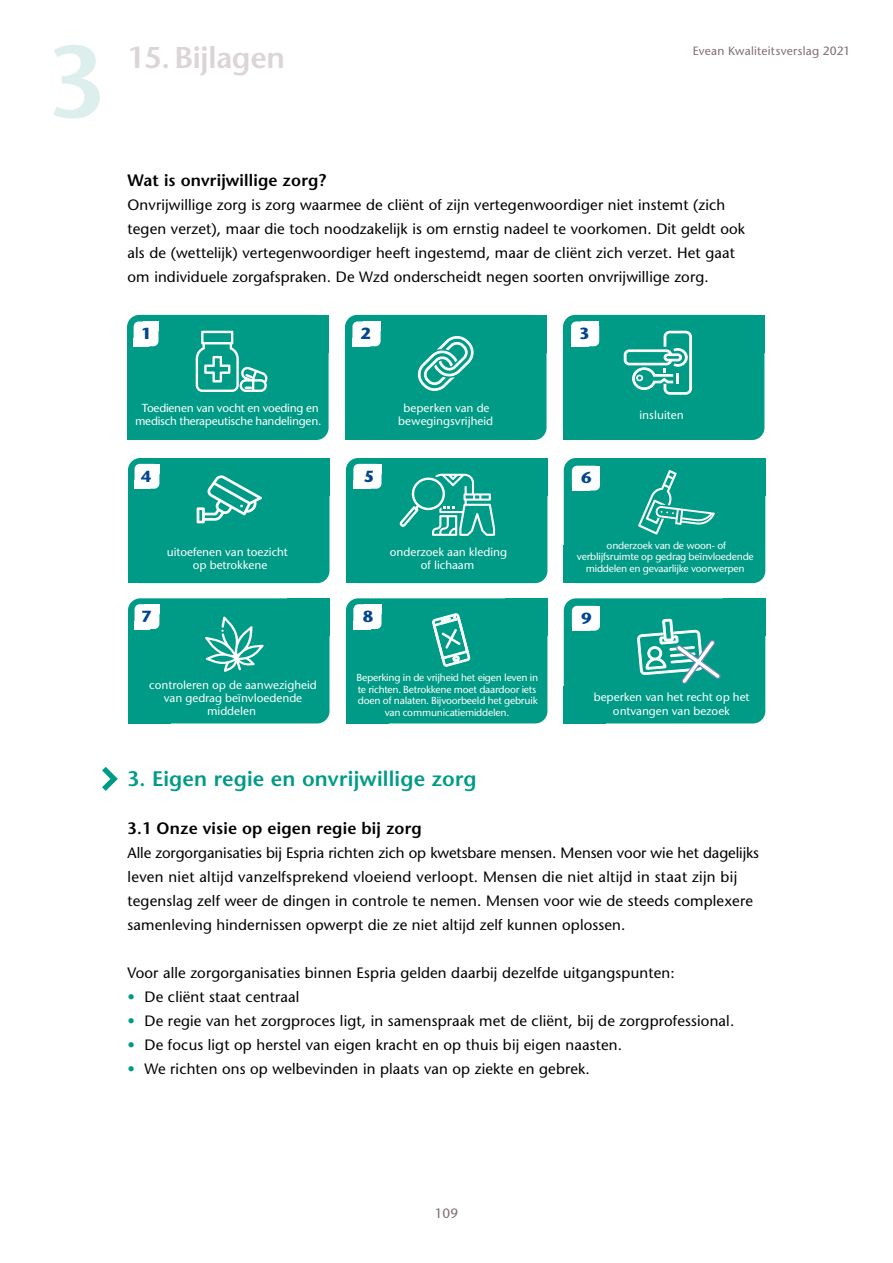
<style>
.page{position:relative;width:893px;height:1263px;background:#fff}
.page>*{position:absolute;margin:0;border:0;box-sizing:border-box;transform-origin:0 0}
.t1{font:600 102px "Stone Sans";color:#ddefec}
.t2{font:600 30px "Stone Sans";letter-spacing:-.01em;color:#dcd5d8}
.t3{font:600 21px "Stone Sans";letter-spacing:.01em;color:#009b87}
.t4{font:600 16.5px "Stone Sans";letter-spacing:.01em;color:#000}
.t5{font:700 16.05px "ITC Stone Sans";color:#014593}
.t6{font:15px/24px "Stone Sans";letter-spacing:.01em;color:#000}
.t7{font:13.5px "Stone Sans";color:#816c75}
.t8{font:12px "Stone Sans";letter-spacing:.02em;color:#816c75}
.t9{font:500 11.55px/13px "ITC Stone Sans";color:#fff;text-align:center}
.t10{font:500 11.55px/13px "ITC Stone Sans";letter-spacing:-.02em;color:#fff;text-align:center}
.t11{font:500 10.2px/11.4px "ITC Stone Sans";letter-spacing:-.02em;color:#fff;text-align:center}
.s1{color:#009b87}
</style>
<div class="page">
<svg style="left:102px;top:767px;width:16px;height:24px"></svg>
<div style="left:127px;top:315px;width:202px;height:125px;background:#009b87;border-radius:12px"></div>
<div style="left:286px;top:315px;width:43px;height:38px;background:#009b87"></div>
<div style="left:127px;top:402px;width:42px;height:38px;background:#009b87"></div>
<div style="left:134px;top:338px;width:15px;height:8px;background:#fff"></div>
<div style="left:143px;top:321px;width:15px;height:10px;background:#fff"></div>
<div style="left:134px;top:321px;width:24px;height:25px;background:#fff;border-radius:5px"></div>
<svg style="left:196px;top:331px;width:72px;height:61px"></svg>
<div style="left:345px;top:315px;width:201px;height:125px;background:#009b87;border-radius:12px"></div>
<div style="left:504px;top:315px;width:42px;height:38px;background:#009b87"></div>
<div style="left:345px;top:402px;width:42px;height:38px;background:#009b87"></div>
<div style="left:352px;top:338px;width:18px;height:8px;background:#fff"></div>
<div style="left:363px;top:321px;width:18px;height:10px;background:#fff"></div>
<div style="left:352px;top:321px;width:29px;height:25px;background:#fff;border-radius:5px"></div>
<svg style="left:417px;top:336px;width:57px;height:55px"></svg>
<div style="left:563px;top:315px;width:201px;height:125px;background:#009b87;border-radius:12px"></div>
<div style="left:722px;top:315px;width:42px;height:38px;background:#009b87"></div>
<div style="left:563px;top:402px;width:42px;height:38px;background:#009b87"></div>
<div style="left:571px;top:338px;width:18px;height:8px;background:#fff"></div>
<div style="left:581px;top:321px;width:18px;height:10px;background:#fff"></div>
<div style="left:571px;top:321px;width:28px;height:25px;background:#fff;border-radius:5px"></div>
<svg style="left:624px;top:331px;width:68px;height:64px"></svg>
<div style="left:128px;top:458px;width:201px;height:125px;background:#009b87;border-radius:12px"></div>
<div style="left:287px;top:458px;width:42px;height:38px;background:#009b87"></div>
<div style="left:128px;top:545px;width:42px;height:38px;background:#009b87"></div>
<div style="left:135px;top:481px;width:15px;height:8px;background:#fff"></div>
<div style="left:144px;top:464px;width:15px;height:9px;background:#fff"></div>
<div style="left:135px;top:464px;width:24px;height:25px;background:#fff;border-radius:5px"></div>
<svg style="left:197px;top:475px;width:65px;height:48px"></svg>
<div style="left:346px;top:458px;width:201px;height:125px;background:#009b87;border-radius:12px"></div>
<div style="left:505px;top:458px;width:42px;height:38px;background:#009b87"></div>
<div style="left:346px;top:545px;width:42px;height:38px;background:#009b87"></div>
<div style="left:353px;top:481px;width:18px;height:8px;background:#fff"></div>
<div style="left:364px;top:464px;width:17px;height:9px;background:#fff"></div>
<div style="left:353px;top:464px;width:28px;height:25px;background:#fff;border-radius:5px"></div>
<svg style="left:399px;top:474px;width:96px;height:62px"></svg>
<div style="left:564px;top:458px;width:201px;height:125px;background:#009b87;border-radius:12px"></div>
<div style="left:723px;top:458px;width:42px;height:38px;background:#009b87"></div>
<div style="left:564px;top:545px;width:42px;height:38px;background:#009b87"></div>
<div style="left:572px;top:482px;width:18px;height:8px;background:#fff"></div>
<div style="left:582px;top:466px;width:18px;height:9px;background:#fff"></div>
<div style="left:572px;top:466px;width:28px;height:24px;background:#fff;border-radius:5px"></div>
<svg style="left:638px;top:470px;width:77px;height:65px"></svg>
<div style="left:128px;top:598px;width:201px;height:125px;background:#009b87;border-radius:12px"></div>
<div style="left:287px;top:598px;width:42px;height:38px;background:#009b87"></div>
<div style="left:128px;top:685px;width:42px;height:38px;background:#009b87"></div>
<div style="left:135px;top:621px;width:15px;height:8px;background:#fff"></div>
<div style="left:144px;top:604px;width:15px;height:10px;background:#fff"></div>
<div style="left:135px;top:604px;width:24px;height:25px;background:#fff;border-radius:5px"></div>
<svg style="left:205px;top:616px;width:59px;height:56px"></svg>
<div style="left:346px;top:598px;width:201px;height:125px;background:#009b87;border-radius:12px"></div>
<div style="left:505px;top:598px;width:42px;height:38px;background:#009b87"></div>
<div style="left:346px;top:685px;width:42px;height:38px;background:#009b87"></div>
<div style="left:353px;top:621px;width:18px;height:8px;background:#fff"></div>
<div style="left:364px;top:604px;width:17px;height:10px;background:#fff"></div>
<div style="left:353px;top:604px;width:28px;height:25px;background:#fff;border-radius:5px"></div>
<svg style="left:432px;top:613px;width:38px;height:54px"></svg>
<div style="left:564px;top:598px;width:201px;height:125px;background:#009b87;border-radius:12px"></div>
<div style="left:723px;top:598px;width:42px;height:38px;background:#009b87"></div>
<div style="left:564px;top:685px;width:42px;height:38px;background:#009b87"></div>
<div style="left:572px;top:623px;width:18px;height:8px;background:#fff"></div>
<div style="left:582px;top:606px;width:18px;height:9px;background:#fff"></div>
<div style="left:572px;top:606px;width:28px;height:25px;background:#fff;border-radius:5px"></div>
<svg style="left:637px;top:618px;width:84px;height:66px"></svg>
<h1 class="t1" style="left:48px;top:20px;width:60px">3</h1>
<h2 class="t2" style="left:128px;top:40px;width:159px">15.Bijlagen</h2>
<p class="t8" style="left:693px;top:44px;width:159px">Evean Kwaliteitsverslag 2021</p>
<p class="t4" style="left:128px;top:170px;width:200px">Wat is onvrijwillige zorg?</p>
<p class="t6" style="left:128px;top:192px;width:619px">Onvrijwillige zorg is zorg waarmee de cliënt of zijn vertegenwoordiger niet instemt (zich tegen verzet), maar die toch noodzakelijk is om ernstig nadeel te voorkomen. Dit geldt ook als de (wettelijk) vertegenwoordiger heeft ingestemd, maar de cliënt zich verzet. Het gaat om individuele zorgafspraken. De Wzd onderscheidt negen soorten onvrijwillige zorg.</p>
<p class="t5" style="left:141px;top:323px;width:12px">1</p>
<p class="t5" style="left:360px;top:323px;width:12px">2</p>
<p class="t5" style="left:579px;top:323px;width:12px">3</p>
<p class="t10" style="left:135px;top:402px;width:188px">Toedienen van vocht en voeding en medisch therapeutische handelingen.</p>
<p class="t9" style="left:398px;top:402px;width:96px">beperken van de bewegingsvrijheid</p>
<p class="t9" style="left:639px;top:409px;width:46px">insluiten</p>
<p class="t5" style="left:141px;top:466px;width:12px">4</p>
<p class="t5" style="left:364px;top:466px;width:12px">5</p>
<p class="t5" style="left:581px;top:467px;width:12px">6</p>
<p class="t9" style="left:167px;top:545px;width:123px">uitoefenen van toezicht op betrokkene</p>
<p class="t9" style="left:390px;top:545px;width:119px">onderzoek aan kleding of lichaam</p>
<p class="t11" style="left:577px;top:540px;width:178px">onderzoek van de woon- of verblijfsruimte op gedrag beïnvloedende middelen en gevaarlijke voorwerpen</p>
<p class="t5" style="left:141px;top:606px;width:12px">7</p>
<p class="t5" style="left:363px;top:606px;width:12px">8</p>
<p class="t5" style="left:581px;top:608px;width:12px">9</p>
<p class="t9" style="left:149px;top:678px;width:169px">controleren op de aanwezigheid van gedrag beïnvloedende middelen</p>
<p class="t11" style="left:356px;top:672px;width:183px">Beperking in de vrijheid het eigen leven in te richten. Betrokkene moet daardoor iets doen of nalaten. Bijvoorbeeld het gebruik van communicatiemiddelen.</p>
<p class="t9" style="left:594px;top:691px;width:157px">beperken van het recht op het ontvangen van bezoek</p>
<h3 class="t3" style="left:128px;top:766px;width:351px">3. Eigen regie en onvrijwillige zorg</h3>
<p class="t4" style="left:128px;top:818px;width:296px">3.1 Onze visie op eigen regie bij zorg</p>
<p class="t6" style="left:128px;top:840px;width:633px">Alle zorgorganisaties bij Espria richten zich op kwetsbare mensen. Mensen voor wie het dagelijks leven niet altijd vanzelfsprekend vloeiend verloopt. Mensen die niet altijd in staat zijn bij tegenslag zelf weer de dingen in controle te nemen. Mensen voor wie de steeds complexere samenleving hindernissen opwerpt die ze niet altijd zelf kunnen oplossen.</p>
<p class="t6" style="left:128px;top:960px;width:549px">Voor alle zorgorganisaties binnen Espria gelden daarbij dezelfde uitgangspunten:</p>
<p class="t6" style="left:128px;top:984px;width:173px"><span class="s1">•</span> De cliënt staat centraal</p>
<p class="t6" style="left:128px;top:1008px;width:608px"><span class="s1">•</span> De regie van het zorgproces ligt, in samenspraak met de cliënt, bij de zorgprofessional.</p>
<p class="t6" style="left:128px;top:1032px;width:496px"><span class="s1">•</span> De focus ligt op herstel van eigen kracht en op thuis bij eigen naasten.</p>
<p class="t6" style="left:128px;top:1056px;width:464px"><span class="s1">•</span> We richten ons op welbevinden in plaats van op ziekte en gebrek.</p>
<p class="t7" style="left:435px;top:1205px;width:25px">109</p>
</div>
